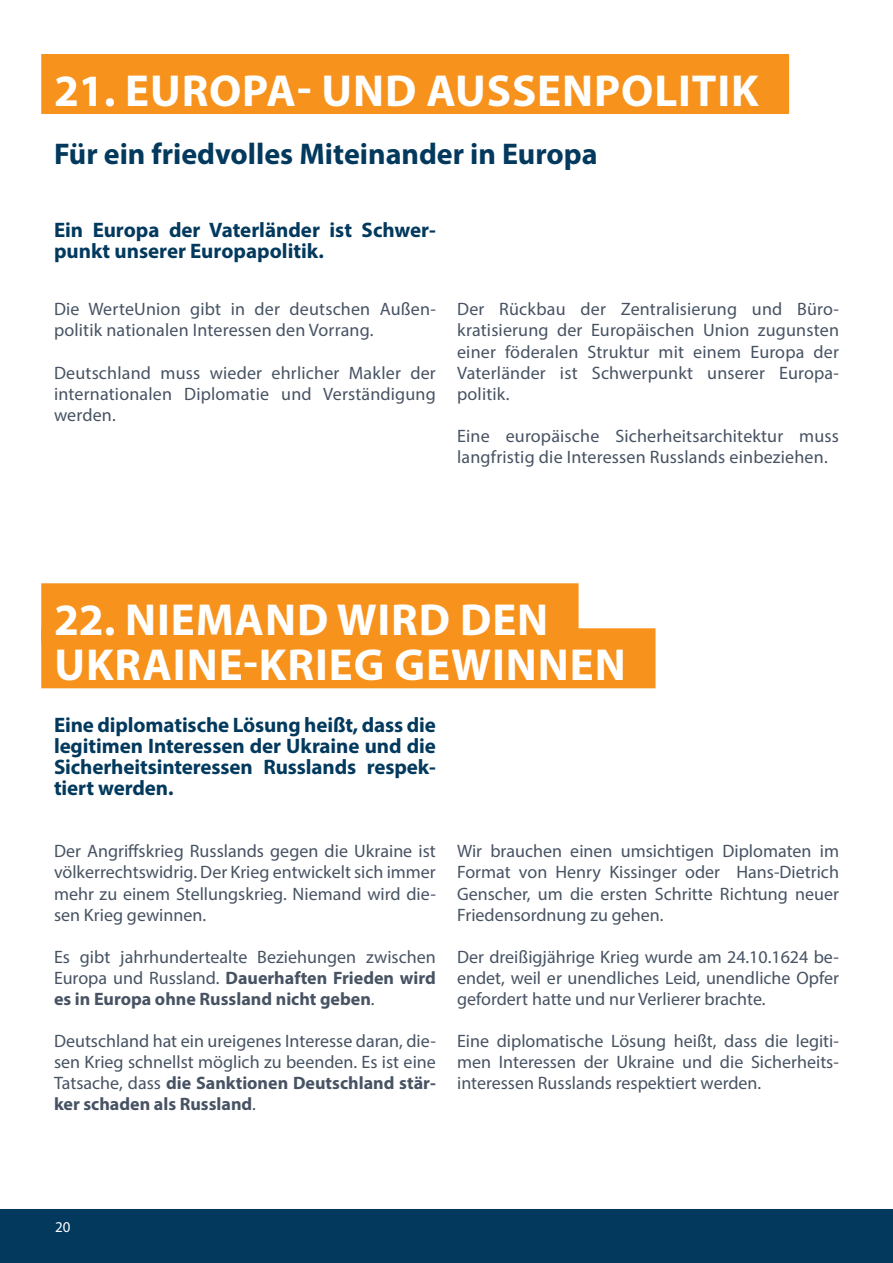
<style>
.page{position:relative;width:893px;height:1263px;background:#fff}
.page>*{position:absolute;margin:0;border:0;box-sizing:border-box;transform-origin:0 0}
.t1{font:700 45px/45px "Myriad Pro";letter-spacing:.02em;color:#fff}
.t2{font:700 30px "Myriad Pro";color:#02395d}
.t3{font:700 21px/21px "Myriad Pro";letter-spacing:-.005em;color:#02395d}
.t4{font:18px/21px "Myriad Pro";color:#475363;text-align:justify}
.t5{font:15px "Myriad Pro";color:#fff}
.s1{font-weight:700}
</style>
<div class="page">
<div style="left:1px;top:1210px;width:891px;height:52px;background:#02395d"></div>
<div style="left:0;top:1209px;width:893px;height:54px;border:2px solid #02395d"></div>
<div style="left:41px;top:54px;width:748px;height:60px;background:#f7931d"></div>
<div style="left:41px;top:583px;width:538px;height:60px;background:#f7931d"></div>
<div style="left:41px;top:628px;width:614px;height:60px;background:#f7931d"></div>
<h1 class="t1" style="left:54px;top:66px;width:706px">21. EUROPA- UND AUSSENPOLITIK</h1>
<h2 class="t2" style="left:54px;top:135px;width:545px">Für ein friedvolles Miteinander in Europa</h2>
<p class="t3" style="left:54px;top:219px;width:383px">Ein Europa der Vaterländer ist Schwer&shy;punkt unserer Europapolitik.</p>
<p class="t4" style="left:54px;top:299px;width:383px">Die WerteUnion gibt in der deutschen Außen&shy;politik nationalen Interessen den Vorrang.</p>
<p class="t4" style="left:54px;top:362px;width:383px">Deutschland muss wieder ehrlicher Makler der internationalen Diplomatie und Verständigung werden.</p>
<p class="t4" style="left:457px;top:299px;width:383px">Der Rückbau der Zentralisierung und Büro&shy;kratisierung der Europäischen Union zugunsten einer föderalen Struktur mit einem Europa der Vaterländer ist Schwerpunkt unserer Europa&shy;politik.</p>
<p class="t4" style="left:457px;top:425px;width:383px">Eine europäische Sicherheitsarchitektur muss langfristig die Interessen Russlands einbeziehen.</p>
<h1 class="t1" style="left:54px;top:596px;width:573px">22. NIEMAND WIRD DEN<br>UKRAINE-KRIEG GEWINNEN</h1>
<p class="t3" style="left:54px;top:714px;width:383px;text-align:justify">Eine diplomatische Lösung heißt, dass die legitimen Interessen der Ukraine und die Sicherheitsinteressen Russlands respek&shy;tiert werden.</p>
<p class="t4" style="left:54px;top:841px;width:383px">Der Angriffskrieg Russlands gegen die Ukraine ist völkerrechtswidrig. Der Krieg entwickelt sich immer mehr zu einem Stellungskrieg. Niemand wird die&shy;sen Krieg gewinnen.</p>
<p class="t4" style="left:54px;top:946px;width:383px">Es gibt jahrhundertealte Beziehungen zwischen Europa und Russland. <span class="s1">Dauerhaften Frieden wird es in Europa ohne Russland nicht geben</span>.</p>
<p class="t4" style="left:54px;top:1030px;width:383px">Deutschland hat ein ureigenes Interesse daran, die&shy;sen Krieg schnellst möglich zu beenden. Es ist eine Tatsache, dass <span class="s1">die Sanktionen Deutschland stär&shy;ker schaden als Russland</span>.</p>
<p class="t4" style="left:457px;top:841px;width:383px">Wir brauchen einen umsichtigen Diplomaten im Format von Henry Kissinger oder Hans-Dietrich Genscher, um die ersten Schritte Richtung neuer Friedensordnung zu gehen.</p>
<p class="t4" style="left:457px;top:946px;width:383px">Der dreißigjährige Krieg wurde am 24.10.1624 be&shy;endet, weil er unendliches Leid, unendliche Opfer gefordert hatte und nur Verlierer brachte.</p>
<p class="t4" style="left:457px;top:1030px;width:383px">Eine diplomatische Lösung heißt, dass die legiti&shy;men Interessen der Ukraine und die Sicherheits&shy;interessen Russlands respektiert werden.</p>
<p class="t5" style="left:55px;top:1217px;width:17px">20</p>
</div>
